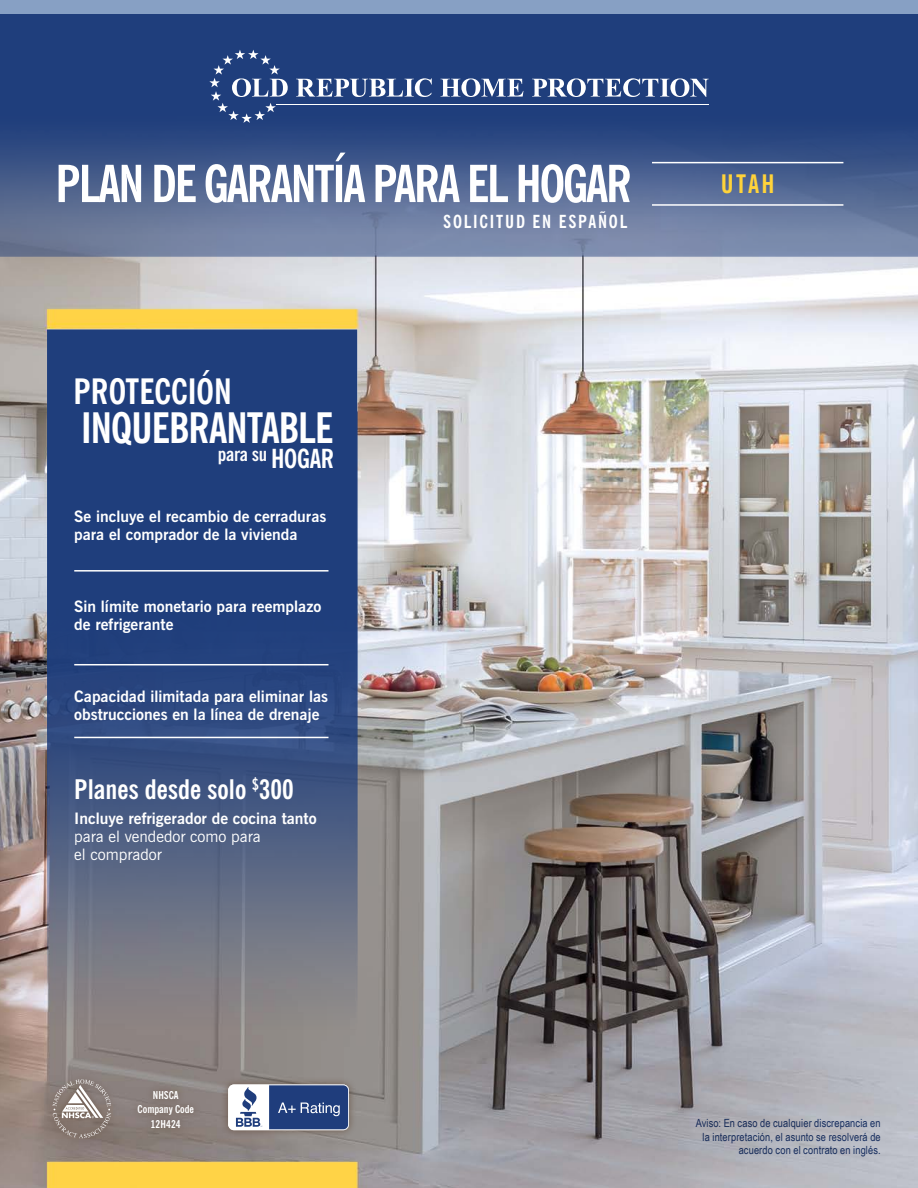
<style>
.page{position:relative;width:918px;height:1188px;background:#fff}
.page>*{position:absolute;margin:0;border:0;box-sizing:border-box;transform-origin:0 0}
.t1{font:700 condensed 51px "News Gothic BT";letter-spacing:-.04em;color:#fff}
.t2{font:700 condensed 42px "News Gothic BT";letter-spacing:-.02em;color:#fff}
.t3{font:700 condensed 35.1px "News Gothic BT";color:#fff}
.t4{font:700 condensed 27px "News Gothic BT";color:#fff}
.t5{font:700 condensed 25.5px "News Gothic BT";color:#ffd33a}
.t6{font:700 condensed 18.9px "News Gothic BT";letter-spacing:-.01em;color:#fff}
.t7{font:700 condensed 18px "News Gothic BT";letter-spacing:.1em;color:#fff}
.t8{font:700 15.75px/18px "News Gothic BT";color:#fff}
.t9{font:15.75px/18px "News Gothic BT";color:#fff}
.t10{font:11.25px/13.5px "Arial Narrow";letter-spacing:.01em;color:#1f3e7c;text-align:right}
.t11{font:700 condensed 10.8px/14.5px "News Gothic BT";color:#fff;text-align:center}
.s1{font-size:26.25px}
</style>
<div class="page">
<img style="left:0;top:14px;width:918px;height:1174px">
<svg style="left:296px;top:78px;width:136px;height:19px"></svg>
<svg style="left:441px;top:78px;width:82px;height:19px"></svg>
<svg style="left:532px;top:78px;width:177px;height:19px"></svg>
<svg style="left:209px;top:50px;width:79px;height:73px;background:#3f5a8e"></svg>
<hr style="left:276px;top:104px;width:433px;height:1px;background:#fff">
<div style="left:45px;top:1072px;width:312px;height:74px;background:#604734;opacity:.75"></div>
<svg style="left:53px;top:1079px;width:58px;height:59px;background:#9a8f8a"></svg>
<svg style="left:228px;top:1085px;width:121px;height:45px"></svg>
<hr style="left:74px;top:570px;width:254px;height:2px;background:#fff">
<hr style="left:74px;top:664px;width:254px;height:1px;background:#fff">
<hr style="left:74px;top:737px;width:254px;height:1px;background:#fff">
<div style="left:0;top:0;width:918px;height:14px;background:#87a0c4"></div>
<hr style="left:652px;top:162px;width:191px;height:1px;background:#fff">
<hr style="left:652px;top:204px;width:191px;height:2px;background:#fff">
<h1 class="t1" style="left:55px;top:153px;width:578px">PLAN DE GARANTÍA PARA EL HOGAR</h1>
<h3 class="t3" style="left:73px;top:369px;width:160px">PROTECCIÓN</h3>
<h2 class="t2" style="left:81px;top:402px;width:254px">INQUEBRANTABLE</h2>
<p class="t6" style="left:218px;top:443px;width:118px">para su <span class="s1">HOGAR</span></p>
<p class="t8" style="left:74px;top:507px;width:254px">Se incluye el recambio de cerraduras para el comprador de la vivienda</p>
<p class="t8" style="left:74px;top:597px;width:249px">Sin límite monetario para reemplazo de refrigerante</p>
<p class="t8" style="left:74px;top:687px;width:255px">Capacidad ilimitada para eliminar las obstrucciones en la línea de drenaje</p>
<h3 class="t4" style="left:74px;top:773px;width:221px">Planes desde solo <sup>$</sup>300</h3>
<p class="t8" style="left:74px;top:809px;width:244px">Incluye refrigerador de cocina tanto</p>
<p class="t9" style="left:74px;top:827px;width:188px">para el vendedor como para el comprador</p>
<p class="t7" style="left:443px;top:211px;width:186px">SOLICITUD EN ESPAÑOL</p>
<h3 class="t5" style="left:721px;top:168px;width:56px">UTAH</h3>
<p class="t11" style="left:137px;top:1088px;width:58px">NHSCA<br>Company Code<br>12H424</p>
<p class="t10" style="left:696px;top:1116px;width:187px">Aviso: En caso de cualquier discrepancia en la interpretación, el asunto se resolverá de acuerdo con el contrato en inglés.</p>
</div>
